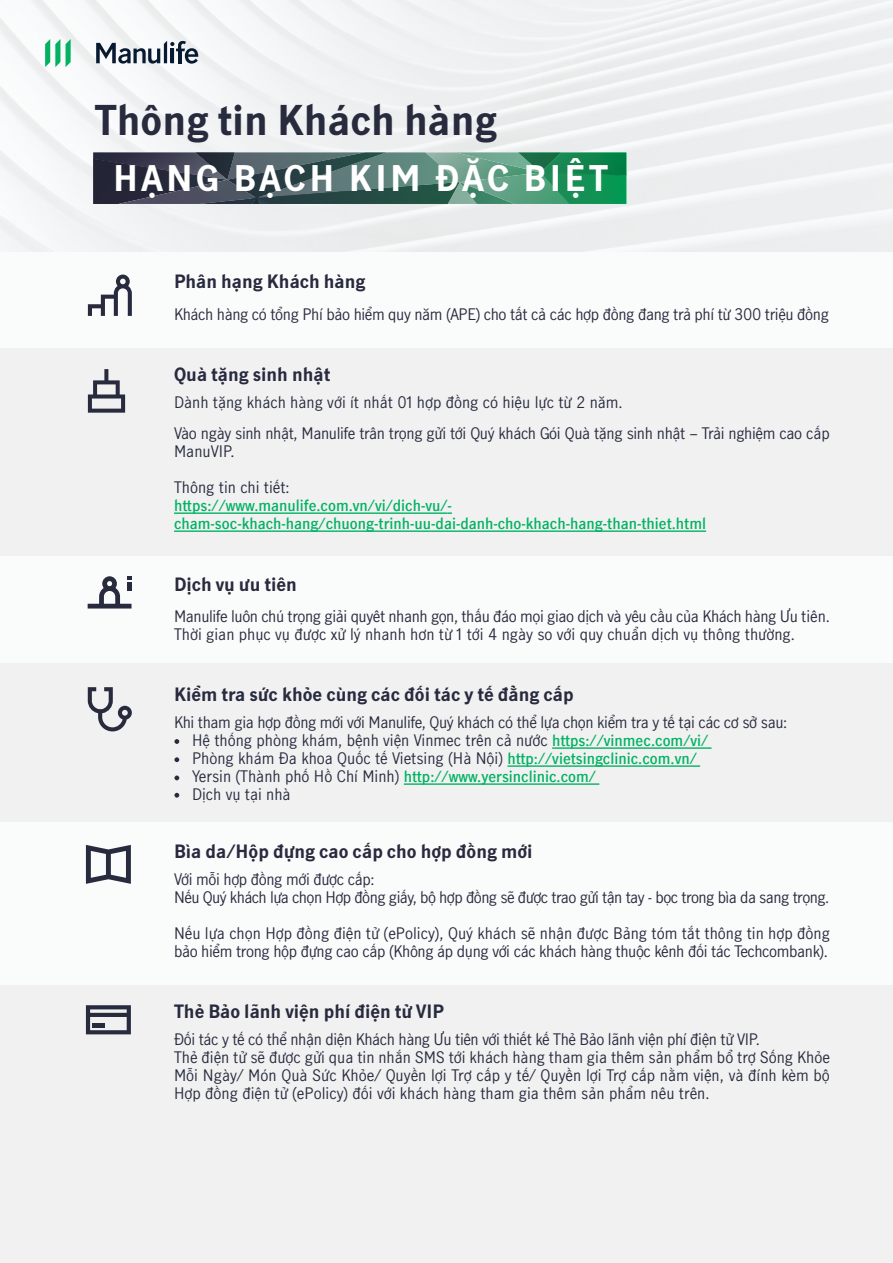
<style>
.page{position:relative;width:893px;height:1263px;background:#fafbfb}
.page>*{position:absolute;margin:0;border:0;box-sizing:border-box;transform-origin:0 0}
.t1{font:700 40.05px "Manulife JH Sans";color:#282b3e}
.t2{font:700 34.5px "Manulife JH Sans";letter-spacing:.1em;color:#fff}
.t3{font:700 18px "Manulife JH Sans";color:#282b3e}
.t4{font:15px/18px "Manulife JH Sans";letter-spacing:-.025em;color:#282b3e}
.t5{font:15px/18px "Manulife JH Sans";color:#282b3e}
.t6{font:600 15px/18px "Manulife JH Sans";color:#00b261}
.s1{font-weight:600;color:#00b261}
</style>
<div class="page">
<div style="left:0;top:348px;width:893px;height:208px;background:#f1f1f2"></div>
<div style="left:0;top:663px;width:893px;height:158px;background:#f1f1f2"></div>
<div style="left:0;top:986px;width:893px;height:277px;background:#f1f1f2"></div>
<img style="left:0;top:0;width:893px;height:251px">
<svg style="left:66px;top:39px;width:5px;height:28px"></svg>
<svg style="left:45px;top:39px;width:15px;height:28px"></svg>
<svg style="left:96px;top:41px;width:102px;height:23px"></svg>
<hr style="left:174px;top:512px;width:274px;height:2px;background:#00b261">
<hr style="left:174px;top:530px;width:532px;height:2px;background:#00b261">
<hr style="left:552px;top:747px;width:160px;height:2px;background:#00b261">
<hr style="left:507px;top:765px;width:193px;height:2px;background:#00b261">
<hr style="left:404px;top:783px;width:195px;height:2px;background:#00b261">
<svg style="left:88px;top:275px;width:44px;height:41px"></svg>
<svg style="left:88px;top:369px;width:37px;height:44px"></svg>
<svg style="left:86px;top:1005px;width:45px;height:29px"></svg>
<div style="left:92px;top:1023px;width:13px;height:5px;background:#282b3e"></div>
<svg style="left:88px;top:576px;width:44px;height:32px"></svg>
<svg style="left:88px;top:687px;width:44px;height:44px"></svg>
<svg style="left:86px;top:845px;width:45px;height:39px"></svg>
<svg style="left:174px;top:739px;width:5px;height:5px"></svg>
<svg style="left:174px;top:757px;width:5px;height:5px"></svg>
<svg style="left:174px;top:775px;width:5px;height:5px"></svg>
<svg style="left:174px;top:793px;width:5px;height:5px"></svg>
<svg style="left:93px;top:152px;width:533px;height:52px;background:#3f6a60"></svg>
<h1 class="t1" style="left:95px;top:93px;width:404px">Thông tin Khách hàng</h1>
<h2 class="t2" style="left:113px;top:155px;width:496px">HẠNG BẠCH KIM ĐẶC BIỆT</h2>
<p class="t3" style="left:174px;top:269px;width:193px">Phân hạng Khách hàng</p>
<p class="t4" style="left:174px;top:304px;width:656px">Khách hàng có tổng Phí bảo hiểm quy năm (APE) cho tất cả các hợp đồng đang trả phí từ 300 triệu đồng</p>
<p class="t3" style="left:174px;top:362px;width:158px">Quà tặng sinh nhật</p>
<p class="t4" style="left:174px;top:386px;width:657px;line-height:31.5px">Dành tặng khách hàng với ít nhất 01 hợp đồng có hiệu lực từ 2 năm.<br>Vào ngày sinh nhật, Manulife trân trọng gửi tới Quý khách Gói Quà tặng sinh nhật – Trải nghiệm cao cấp</p>
<p class="t5" style="left:174px;top:442px;width:62px">ManuVIP.</p>
<p class="t5" style="left:174px;top:478px;width:117px">Thông tin chi tiết:</p>
<p class="t6" style="left:174px;top:496px;width:534px">https://www.manulife.com.vn/vi/dich-vu/- cham-soc-khach-hang/chuong-trinh-uu-dai-danh-cho-khach-hang-than-thiet.html</p>
<p class="t3" style="left:174px;top:571px;width:124px">Dịch vụ ưu tiên</p>
<p class="t4" style="left:174px;top:607px;width:657px">Manulife luôn chú trọng giải quyêt nhanh gọn, thấu đáo mọi giao dịch và yêu cầu của Khách hàng Ưu tiên.<br>Thời gian phục vụ được xử lý nhanh hơn từ 1 tới 4 ngày so với quy chuẩn dịch vụ thông thường.</p>
<p class="t3" style="left:174px;top:682px;width:401px">Kiểm tra sức khỏe cùng các đối tác y tế đẳng cấp</p>
<p class="t5" style="left:192px;top:713px;width:597px;text-indent:-18px">Khi tham gia hợp đồng mới với Manulife, Quý khách có thể lựa chọn kiểm tra y tế tại các cơ sở sau:<br>Hệ thống phòng khám, bệnh viện Vinmec trên cả nước <span class="s1">https://vinmec.com/vi/<br></span>Phòng khám Đa khoa Quốc tế Vietsing (Hà Nội) <span class="s1">http://vietsingclinic.com.vn/<br></span>Yersin (Thành phố Hồ Chí Minh) <span class="s1">http://www.yersinclinic.com/<br></span>Dịch vụ tại nhà</p>
<p class="t3" style="left:174px;top:839px;width:360px">Bìa da/Hộp đựng cao cấp cho hợp đồng mới</p>
<p class="t4" style="left:174px;top:869px;width:657px">Với mỗi hợp đồng mới được cấp:<br>Nếu Quý khách lựa chọn Hợp đồng giấy, bộ hợp đồng sẽ được trao gửi tận tay - bọc trong bìa da sang trọng.</p>
<p class="t4" style="left:174px;top:923px;width:657px">Nếu lựa chọn Hợp đồng điện tử (ePolicy), Quý khách sẽ nhận được Bảng tóm tắt thông tin hợp đồng bảo hiểm trong hộp đựng cao cấp (Không áp dụng với các khách hàng thuộc kênh đối tác Techcombank).</p>
<p class="t3" style="left:174px;top:999px;width:271px">Thẻ Bảo lãnh viện phí điện tử VIP</p>
<p class="t5" style="left:174px;top:1030px;width:657px">Đối tác y tế có thể nhận diện Khách hàng Ưu tiên với thiết kế Thẻ Bảo lãnh viện phí điện tử VIP.<br>Thẻ điện tử sẽ được gửi qua tin nhắn SMS tới khách hàng tham gia thêm sản phẩm bổ trợ Sống Khỏe Mỗi Ngày/ Món Quà Sức Khỏe/ Quyền lợi Trợ cấp y tế/ Quyền lợi Trợ cấp nằm viện, và đính kèm bộ Hợp đồng điện tử (ePolicy) đối với khách hàng tham gia thêm sản phẩm nêu trên.</p>
</div>
